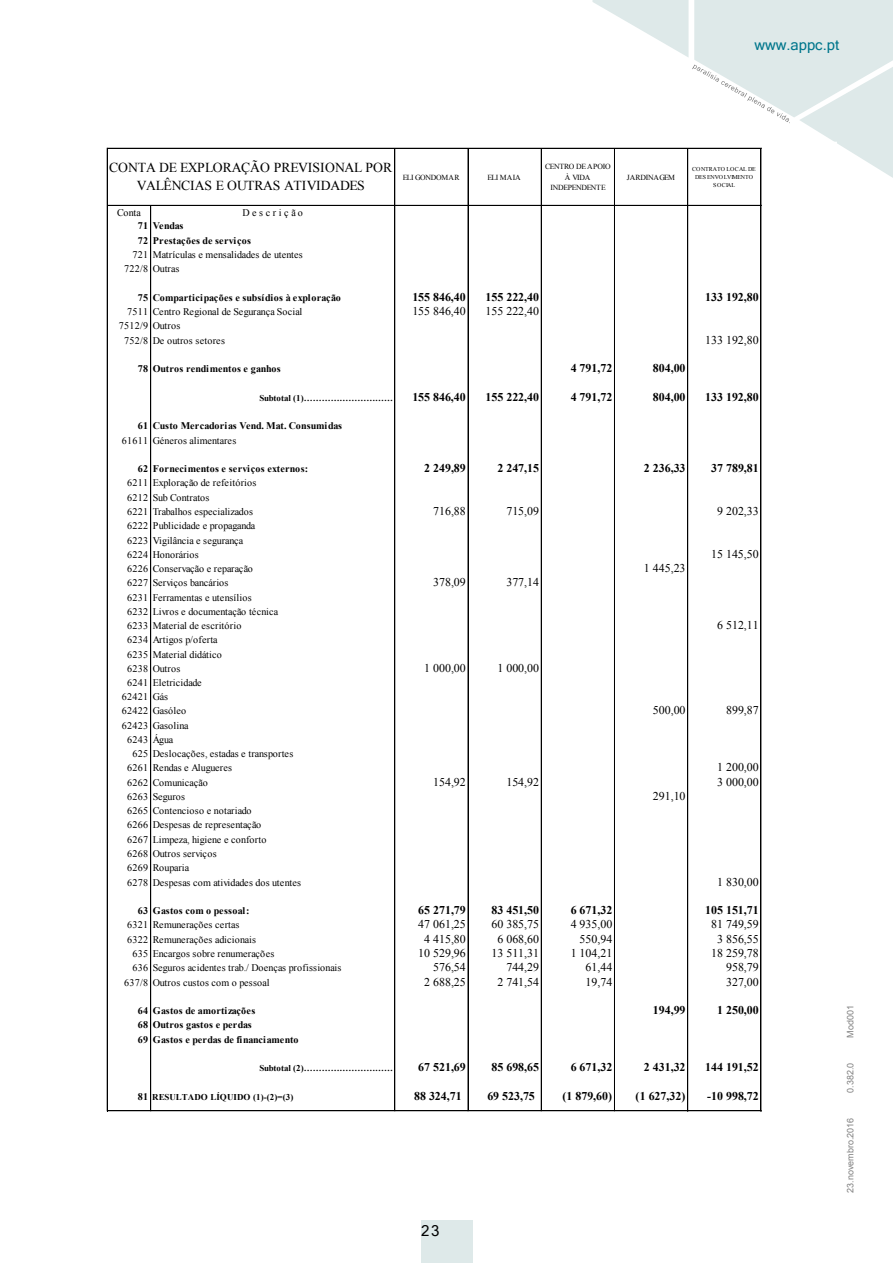
<style>
.page{position:relative;width:893px;height:1263px;background:#fff}
.page>*{position:absolute;margin:0;border:0;box-sizing:border-box;transform-origin:0 0}
.t1{font:15px "Microsoft Sans Serif";color:#000}
.t2{font:14.85px "Microsoft Sans Serif";color:#00768c}
.t3{font:13.65px/17.9px "Times New Roman";letter-spacing:-.015em;color:#000;text-align:center}
.t4{font:11.85px "Times New Roman";color:#000}
.t5{font:700 11.85px "Times New Roman";color:#000}
.t6{font:10.05px/14.2px "Times New Roman";letter-spacing:.02em;color:#000}
.t7{font:700 10.05px/14.2px "Times New Roman";letter-spacing:.02em;color:#000}
.t8{font:700 10.05px/14.2px "Times New Roman";color:#000}
.t9{font:10.05px "Times New Roman";letter-spacing:-.005em;color:#000}
.t10{font:700 10.05px "Times New Roman";letter-spacing:-.025em;color:#000}
.t11{font:10.05px "Times New Roman";color:#000}
.t12{font:9px "Arial";color:#818181}
.t13{font:700 8.85px "Times New Roman";letter-spacing:-.025em;color:#000}
.t14{font:700 8.85px "Times New Roman";color:#000}
.t15{font:7.8px/10.1px "Times New Roman";letter-spacing:-.03em;color:#000;text-align:center}
.t16{font:6px/7.8px "Times New Roman";letter-spacing:-.01em;color:#000;text-align:center}
.s1{font-weight:400}
.s2{font-size:10.05px}
</style>
<div class="page">
<svg style="left:592px;top:0;width:301px;height:178px"></svg>
<svg style="left:692px;top:65px;width:98px;height:58px"></svg>
<div style="left:421px;top:1220px;width:51px;height:43px;background:#dee9e9"></div>
<hr style="left:107px;top:148px;width:1px;height:963px;background:#000">
<hr style="left:394px;top:149px;width:1px;height:962px;background:#000">
<hr style="left:468px;top:149px;width:1px;height:962px;background:#000">
<hr style="left:541px;top:149px;width:1px;height:962px;background:#000">
<hr style="left:614px;top:149px;width:1px;height:962px;background:#000">
<hr style="left:687px;top:149px;width:1px;height:962px;background:#000">
<hr style="left:761px;top:149px;width:1px;height:962px;background:#000">
<hr style="left:150px;top:206px;width:1px;height:905px;background:#000">
<hr style="left:107px;top:148px;width:654px;height:1px;background:#000">
<hr style="left:107px;top:205px;width:654px;height:1px;background:#000">
<hr style="left:107px;top:1110px;width:654px;height:1px;background:#000">
<h2 class="t2" style="left:754px;top:37px;width:86px">www.appc.pt</h2>
<p class="t3" style="left:109px;top:159px;width:285px">CONTA DE EXPLORAÇÃO PREVISIONAL POR<br>VALÊNCIAS E OUTRAS ATIVIDADES</p>
<p class="t15" style="left:403px;top:172px;width:58px">ELI GONDOMAR</p>
<p class="t15" style="left:487px;top:172px;width:35px">ELI MAIA</p>
<p class="t15" style="left:545px;top:162px;width:67px">CENTRO DE APOIO<br>À VIDA<br>INDEPENDENTE</p>
<p class="t15" style="left:627px;top:172px;width:50px">JARDINAGEM</p>
<p class="t16" style="left:692px;top:165px;width:65px">CONTRATO LOCAL DE<br>DES ENVOLVIMENTO<br>S OCIAL</p>
<p class="t6" style="left:117px;top:205px;width:26px">Conta</p>
<p class="t6" style="left:243px;top:205px;width:62px">D e s c r i ç ã o</p>
<p class="t10" style="left:138px;top:219px;width:47px">71 Vendas</p>
<p class="t7" style="left:138px;top:233px;width:115px">72 Prestações de serviços</p>
<p class="t6" style="left:133px;top:247px;width:172px">721 Matrículas e mensalidades de utentes</p>
<p class="t6" style="left:124px;top:262px;width:57px">722/8 Outras</p>
<p class="t7" style="left:138px;top:290px;width:204px">75 Comparticipações e subsídios à exploração</p>
<p class="t5" style="left:412px;top:289px;width:55px">155 846,40</p>
<p class="t5" style="left:486px;top:289px;width:55px">155 222,40</p>
<p class="t5" style="left:705px;top:289px;width:55px">133 192,80</p>
<p class="t6" style="left:127px;top:304px;width:177px">7511 Centro Regional de Segurança Social</p>
<p class="t4" style="left:412px;top:303px;width:55px">155 846,40</p>
<p class="t4" style="left:486px;top:303px;width:55px">155 222,40</p>
<p class="t6" style="left:124px;top:319px;width:102px;text-indent:-5px">7512/9 Outros<br>752/8 De outros setores</p>
<p class="t4" style="left:705px;top:332px;width:55px">133 192,80</p>
<p class="t7" style="left:138px;top:361px;width:144px">78 Outros rendimentos e ganhos</p>
<p class="t5" style="left:571px;top:360px;width:43px">4 791,72</p>
<p class="t5" style="left:653px;top:360px;width:34px">804,00</p>
<p class="t13" style="left:259px;top:391px;width:135px">Subtotal (1)…………………………</p>
<p class="t5" style="left:412px;top:389px;width:55px">155 846,40</p>
<p class="t5" style="left:486px;top:389px;width:55px">155 222,40</p>
<p class="t5" style="left:571px;top:389px;width:43px">4 791,72</p>
<p class="t5" style="left:653px;top:389px;width:34px">804,00</p>
<p class="t5" style="left:705px;top:389px;width:55px">133 192,80</p>
<p class="t8" style="left:122px;top:419px;width:222px;text-indent:16px">61 Custo Mercadorias Vend. Mat. Consumidas<br><span class="s1">61611 Géneros alimentares</span></p>
<p class="t7" style="left:138px;top:461px;width:172px">62 Fornecimentos e serviços externos:</p>
<p class="t5" style="left:424px;top:460px;width:43px">2 249,89</p>
<p class="t5" style="left:497px;top:460px;width:43px">2 247,15</p>
<p class="t5" style="left:644px;top:460px;width:43px">2 236,33</p>
<p class="t5" style="left:711px;top:460px;width:49px">37 789,81</p>
<p class="t6" style="left:127px;top:476px;width:131px">6211 Exploração de refeitórios<br>6212 Sub Contratos<br>6221 Trabalhos especializados</p>
<p class="t4" style="left:433px;top:503px;width:34px">716,88</p>
<p class="t4" style="left:506px;top:503px;width:34px">715,09</p>
<p class="t4" style="left:717px;top:503px;width:43px">9 202,33</p>
<p class="t6" style="left:127px;top:519px;width:130px">6222 Publicidade e propaganda<br>6223 Vigilância e segurança<br>6224 Honorários</p>
<p class="t6" style="left:127px;top:561px;width:127px">6226 Conservação e reparação</p>
<p class="t4" style="left:644px;top:560px;width:43px">1 445,23</p>
<p class="t6" style="left:127px;top:576px;width:103px">6227 Serviços bancários</p>
<p class="t4" style="left:433px;top:574px;width:34px">378,09</p>
<p class="t4" style="left:506px;top:574px;width:34px">377,14</p>
<p class="t6" style="left:127px;top:590px;width:153px">6231 Ferramentas e utensílios<br>6232 Livros e documentação técnica<br>6233 Material de escritório</p>
<p class="t6" style="left:127px;top:633px;width:96px">6234 Artigos p/oferta<br>6235 Material didático<br>6238 Outros</p>
<p class="t4" style="left:424px;top:660px;width:43px">1 000,00</p>
<p class="t4" style="left:497px;top:660px;width:43px">1 000,00</p>
<p class="t4" style="left:711px;top:546px;width:49px">15 145,50</p>
<p class="t4" style="left:717px;top:617px;width:43px">6 512,11</p>
<p class="t6" style="left:122px;top:676px;width:81px;text-indent:5px">6241 Eletricidade<br>62421 Gás<br>62422 Gasóleo</p>
<p class="t4" style="left:653px;top:702px;width:34px">500,00</p>
<p class="t4" style="left:726px;top:702px;width:34px">899,87</p>
<p class="t6" style="left:122px;top:718px;width:68px">62423 Gasolina</p>
<p class="t11" style="left:127px;top:733px;width:48px">6243 Água</p>
<p class="t6" style="left:133px;top:746px;width:162px">625 Deslocações, estadas e transportes</p>
<p class="t9" style="left:127px;top:761px;width:107px">6261 Rendas e Alugueres</p>
<p class="t4" style="left:717px;top:759px;width:43px">1 200,00</p>
<p class="t6" style="left:127px;top:775px;width:82px">6262 Comunicação</p>
<p class="t4" style="left:433px;top:774px;width:34px">154,92</p>
<p class="t4" style="left:506px;top:774px;width:34px">154,92</p>
<p class="t4" style="left:717px;top:774px;width:43px">3 000,00</p>
<p class="t6" style="left:127px;top:789px;width:60px">6263 Seguros</p>
<p class="t4" style="left:653px;top:788px;width:34px">291,10</p>
<p class="t6" style="left:127px;top:803px;width:175px">6265 Contencioso e notariado<br>6266 Despesas de representação<br>6267 Limpeza, higiene e conforto<br>6268 Outros serviços<br>6269 Rouparia<br>6278 Despesas com atividades dos utentes</p>
<p class="t4" style="left:717px;top:874px;width:43px">1 830,00</p>
<p class="t7" style="left:138px;top:903px;width:113px">63 Gastos com o pessoal:</p>
<p class="t5" style="left:418px;top:902px;width:49px">65 271,79</p>
<p class="t5" style="left:491px;top:902px;width:49px">83 451,50</p>
<p class="t5" style="left:571px;top:902px;width:43px">6 671,32</p>
<p class="t5" style="left:705px;top:902px;width:55px">105 151,71</p>
<p class="t6" style="left:127px;top:918px;width:114px">6321 Remunerações certas</p>
<p class="t4" style="left:418px;top:916px;width:49px">47 061,25</p>
<p class="t4" style="left:491px;top:916px;width:49px">60 385,75</p>
<p class="t4" style="left:571px;top:916px;width:43px">4 935,00</p>
<p class="t4" style="left:711px;top:916px;width:49px">81 749,59</p>
<p class="t6" style="left:127px;top:932px;width:130px">6322 Remunerações adicionais</p>
<p class="t4" style="left:424px;top:931px;width:43px">4 415,80</p>
<p class="t4" style="left:497px;top:931px;width:43px">6 068,60</p>
<p class="t4" style="left:580px;top:931px;width:34px">550,94</p>
<p class="t4" style="left:717px;top:931px;width:43px">3 856,55</p>
<p class="t6" style="left:132px;top:946px;width:143px">635 Encargos sobre renumerações</p>
<p class="t4" style="left:418px;top:945px;width:49px">10 529,96</p>
<p class="t4" style="left:491px;top:945px;width:49px">13 511,31</p>
<p class="t4" style="left:571px;top:945px;width:43px">1 104,21</p>
<p class="t4" style="left:711px;top:945px;width:49px">18 259,78</p>
<p class="t6" style="left:132px;top:960px;width:210px">636 Seguros acidentes trab./ Doenças profissionais</p>
<p class="t4" style="left:433px;top:959px;width:34px">576,54</p>
<p class="t4" style="left:506px;top:959px;width:34px">744,29</p>
<p class="t4" style="left:586px;top:959px;width:28px">61,44</p>
<p class="t4" style="left:726px;top:959px;width:34px">958,79</p>
<p class="t6" style="left:124px;top:975px;width:147px">637/8 Outros custos com o pessoal</p>
<p class="t4" style="left:424px;top:973px;width:43px">2 688,25</p>
<p class="t4" style="left:497px;top:973px;width:43px">2 741,54</p>
<p class="t4" style="left:586px;top:973px;width:28px">19,74</p>
<p class="t4" style="left:726px;top:973px;width:34px">327,00</p>
<p class="t7" style="left:138px;top:1003px;width:119px">64 Gastos de amortizações</p>
<p class="t5" style="left:653px;top:1002px;width:34px">194,99</p>
<p class="t5" style="left:717px;top:1002px;width:43px">1 250,00</p>
<p class="t7" style="left:138px;top:1017px;width:162px">68 Outros gastos e perdas<br>69 Gastos e perdas de financiamento</p>
<p class="t13" style="left:259px;top:1062px;width:135px">Subtotal (2)…………………………</p>
<p class="t5" style="left:418px;top:1059px;width:49px">67 521,69</p>
<p class="t5" style="left:491px;top:1059px;width:49px">85 698,65</p>
<p class="t5" style="left:571px;top:1059px;width:43px">6 671,32</p>
<p class="t5" style="left:644px;top:1059px;width:43px">2 431,32</p>
<p class="t5" style="left:705px;top:1059px;width:55px">144 191,52</p>
<p class="t14" style="left:138px;top:1091px;width:157px"><span class="s2">81</span> RESULTADO LÍQUIDO (1)-(2)=(3)</p>
<p class="t5" style="left:414px;top:1087px;width:49px">88 324,71</p>
<p class="t5" style="left:487px;top:1087px;width:49px">69 523,75</p>
<p class="t5" style="left:562px;top:1087px;width:51px">(1 879,60)</p>
<p class="t5" style="left:636px;top:1087px;width:51px">(1 627,32)</p>
<p class="t5" style="left:707px;top:1087px;width:53px">-10 998,72</p>
<h1 class="t1" style="left:421px;top:1222px;width:20px">23</h1>
<p class="t12" style="left:844px;top:1037px;width:34px;rotate:-90deg">Mod001</p>
<p class="t12" style="left:844px;top:1092px;width:32px;rotate:-90deg">0.382.0</p>
<p class="t12" style="left:844px;top:1193px;width:77px;rotate:-90deg">23.novembro.2016</p>
</div>
